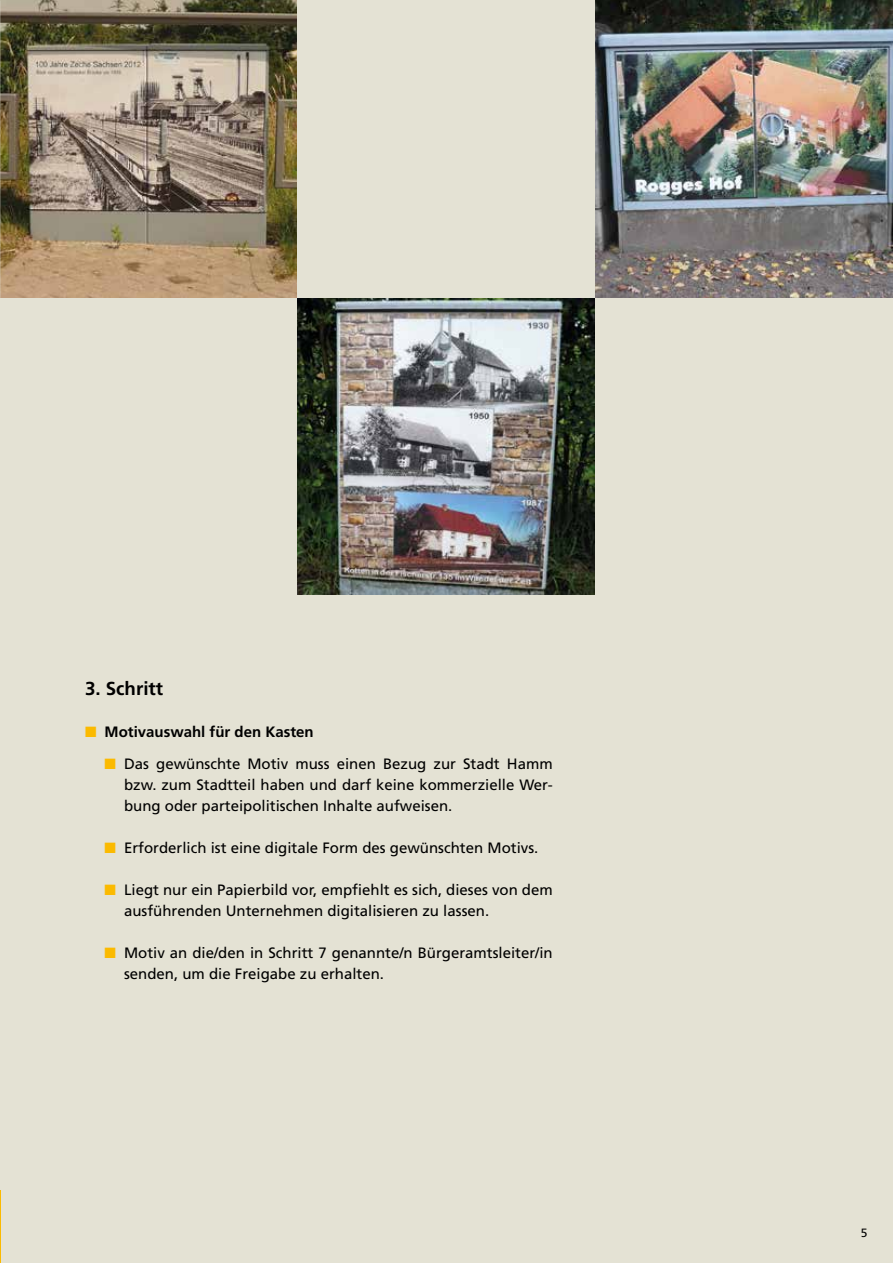
<style>
.page{position:relative;width:893px;height:1263px;background:#fff}
.page>*{position:absolute;margin:0;border:0;box-sizing:border-box;transform-origin:0 0}
.t1{font:700 18.75px "Frutiger";color:#000}
.t2{font:15px/21px "Frutiger";color:#000}
.t3{font:700 15px "Frutiger";color:#000}
.t4{font:12px "Frutiger";color:#000}
.s1{color:#fbba00}
</style>
<div class="page">
<div style="left:0;top:595px;width:298px;height:298px;background:#e4e2d4"></div>
<div style="left:0;top:298px;width:298px;height:297px;background:#e4e2d4"></div>
<img style="left:298px;top:298px;width:297px;height:297px">
<img style="left:0;top:0;width:298px;height:298px">
<div style="left:298px;top:0;width:297px;height:298px;background:#e4e2d4"></div>
<img style="left:595px;top:0;width:298px;height:298px">
<div style="left:298px;top:595px;width:297px;height:298px;background:#e4e2d4"></div>
<div style="left:595px;top:595px;width:298px;height:298px;background:#e4e2d4"></div>
<div style="left:595px;top:298px;width:298px;height:297px;background:#e4e2d4"></div>
<div style="left:0;top:893px;width:298px;height:298px;background:#e4e2d4"></div>
<div style="left:0;top:1191px;width:298px;height:72px;background:#e4e2d4"></div>
<div style="left:298px;top:893px;width:297px;height:298px;background:#e4e2d4"></div>
<div style="left:298px;top:1191px;width:297px;height:72px;background:#e4e2d4"></div>
<div style="left:595px;top:893px;width:298px;height:298px;background:#e4e2d4"></div>
<div style="left:595px;top:1191px;width:298px;height:72px;background:#e4e2d4"></div>
<p class="t1" style="left:85px;top:677px;width:80px">3. Schritt</p>
<p class="t3" style="left:85px;top:723px;width:230px"><span class="s1">■</span> Motivauswahl für den Kasten</p>
<p class="t2" style="left:124px;top:753px;width:430px;text-align:justify;text-indent:-20px"><span class="s1">■</span> Das gewünschte Motiv muss einen Bezug zur Stadt Hamm bzw. zum Stadtteil haben und darf keine kommerzielle Wer&shy;bung oder parteipolitischen Inhalte aufweisen.</p>
<p class="t2" style="left:105px;top:837px;width:435px"><span class="s1">■</span> Erforderlich ist eine digitale Form des gewünschten Motivs.</p>
<p class="t2" style="left:124px;top:879px;width:430px;text-indent:-20px"><span class="s1">■</span> Liegt nur ein Papierbild vor, empfiehlt es sich, dieses von dem ausführenden Unternehmen digitalisieren zu lassen.</p>
<p class="t2" style="left:124px;top:942px;width:430px;text-indent:-20px"><span class="s1">■</span> Motiv an die/den in Schritt 7 genannte/n Bürgeramtsleiter/in senden, um die Freigabe zu erhalten.</p>
<p class="t4" style="left:861px;top:1226px;width:8px">5</p>
</div>
